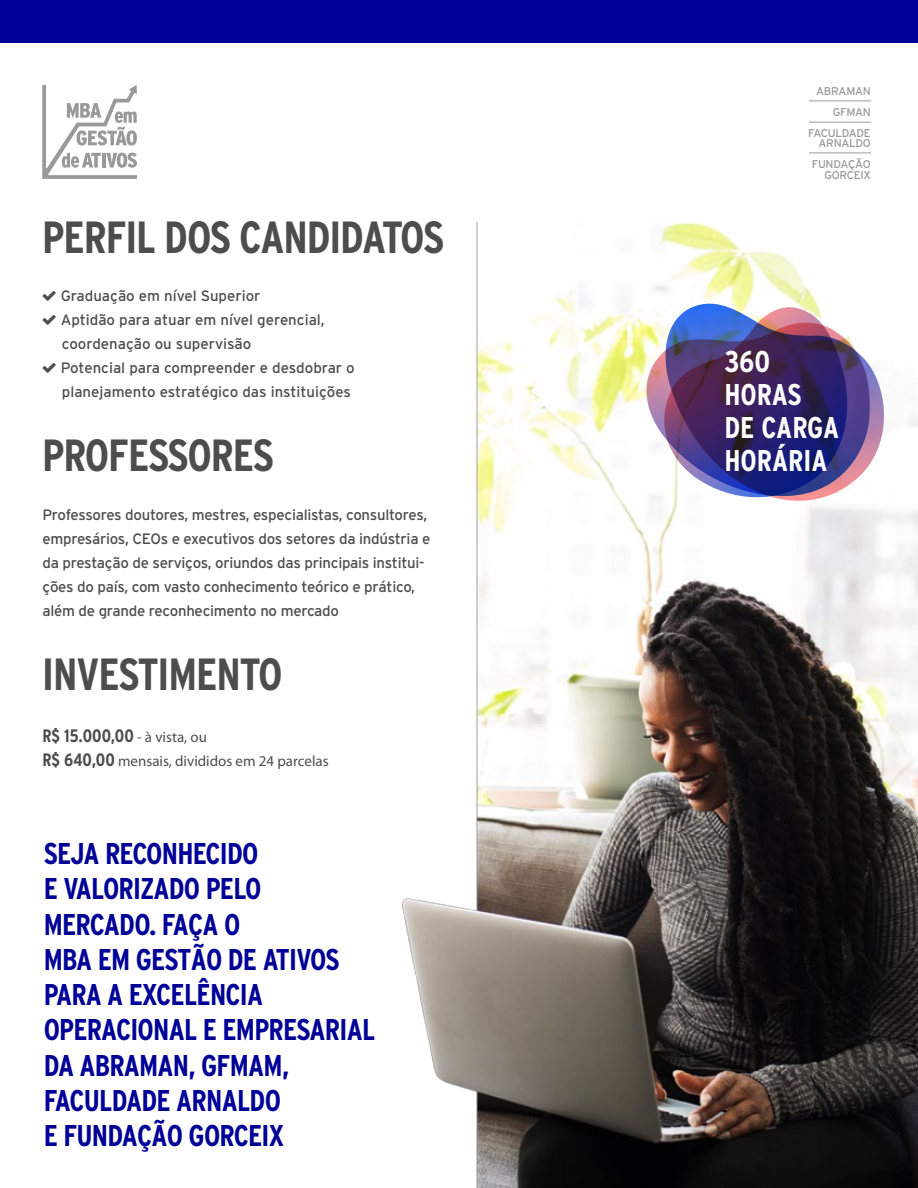
<style>
.page{position:relative;width:918px;height:1188px;background:#fff}
.page>*{position:absolute;margin:0;border:0;box-sizing:border-box;transform-origin:0 0}
.t1{font:700 condensed 45px "Interstate";letter-spacing:-.025em;color:#4d4d4d}
.t2{font:700 condensed 30px/35.2px "Interstate";letter-spacing:-.025em;color:#009}
.t3{font:700 condensed 30px/33px "Interstate";color:#fff}
.t4{font:700 condensed 18px "Interstate";color:#4d4d4d}
.t5{font:15px/24px "Interstate";letter-spacing:-.02em;color:#4d4d4d}
.t6{font:15px/24px "Interstate";color:#4d4d4d}
.t7{font:15px "Myriad Pro";color:#4d4d4d}
.t8{font:11.25px/21px "Interstate";letter-spacing:-.025em;color:#999;text-align:right}
.s1{font-family:"Myriad Pro";font-weight:400;font-stretch:normal;font-size:15px}
.s2{font-family:"Interstate";font-weight:700;font-stretch:condensed;font-size:18px}
</style>
<div class="page">
<img style="left:401px;top:223px;width:517px;height:965px">
<div style="left:0;top:0;width:918px;height:42px;background:#009"></div>
<svg style="left:42px;top:85px;width:95px;height:94px"></svg>
<img style="left:646px;top:304px;width:238px;height:197px">
<hr style="left:809px;top:101px;width:62px;height:1px;background:#999">
<hr style="left:809px;top:122px;width:62px;height:1px;background:#999">
<hr style="left:809px;top:153px;width:62px;height:1px;background:#999">
<h1 class="t1" style="left:42px;top:212px;width:404px">PERFIL DOS CANDIDATOS</h1>
<p class="t6" style="left:61px;top:284px;width:296px">Graduação em nível Superior<br>Aptidão para atuar em nível gerencial, coordenação ou supervisão<br>Potencial para compreender e desdobrar o planejamento estratégico das instituições</p>
<h1 class="t1" style="left:42px;top:430px;width:233px">PROFESSORES</h1>
<p class="t5" style="left:42px;top:502px;width:389px">Professores doutores, mestres, especialistas, consultores, empresários, CEOs e executivos dos setores da indústria e da prestação de serviços, oriundos das principais institui&shy;ções do país, com vasto conhecimento teórico e prático, além de grande reconhecimento no mercado</p>
<h1 class="t1" style="left:42px;top:649px;width:242px">INVESTIMENTO</h1>
<p class="t4" style="left:42px;top:726px;width:166px">R$ 15.000,00 <span class="s1">- à vista, ou</span></p>
<p class="t7" style="left:42px;top:752px;width:288px"><span class="s2">R$ 640,00</span> mensais, divididos em 24 parcelas</p>
<h2 class="t2" style="left:44px;top:836px;width:333px">SEJA RECONHECIDO<br>E VALORIZADO PELO<br>MERCADO. FAÇA O<br>MBA EM GESTÃO DE ATIVOS<br>PARA A EXCELÊNCIA<br>OPERACIONAL E EMPRESARIAL<br>DA ABRAMAN, GFMAM,<br>FACULDADE ARNALDO<br>E FUNDAÇÃO GORCEIX</h2>
<p class="t8" style="left:808px;top:80px;width:64px">ABRAMAN<br>GFMAN<br>FACULDADE</p>
<p class="t8" style="left:812px;top:133px;width:61px;text-align:center">ARNALDO<br>FUNDAÇÃO</p>
<p class="t8" style="left:824px;top:164px;width:48px">GORCEIX</p>
<h2 class="t3" style="left:724px;top:345px;width:116px">360<br>HORAS<br>DE CARGA<br>HORÁRIA</h2>
</div>
